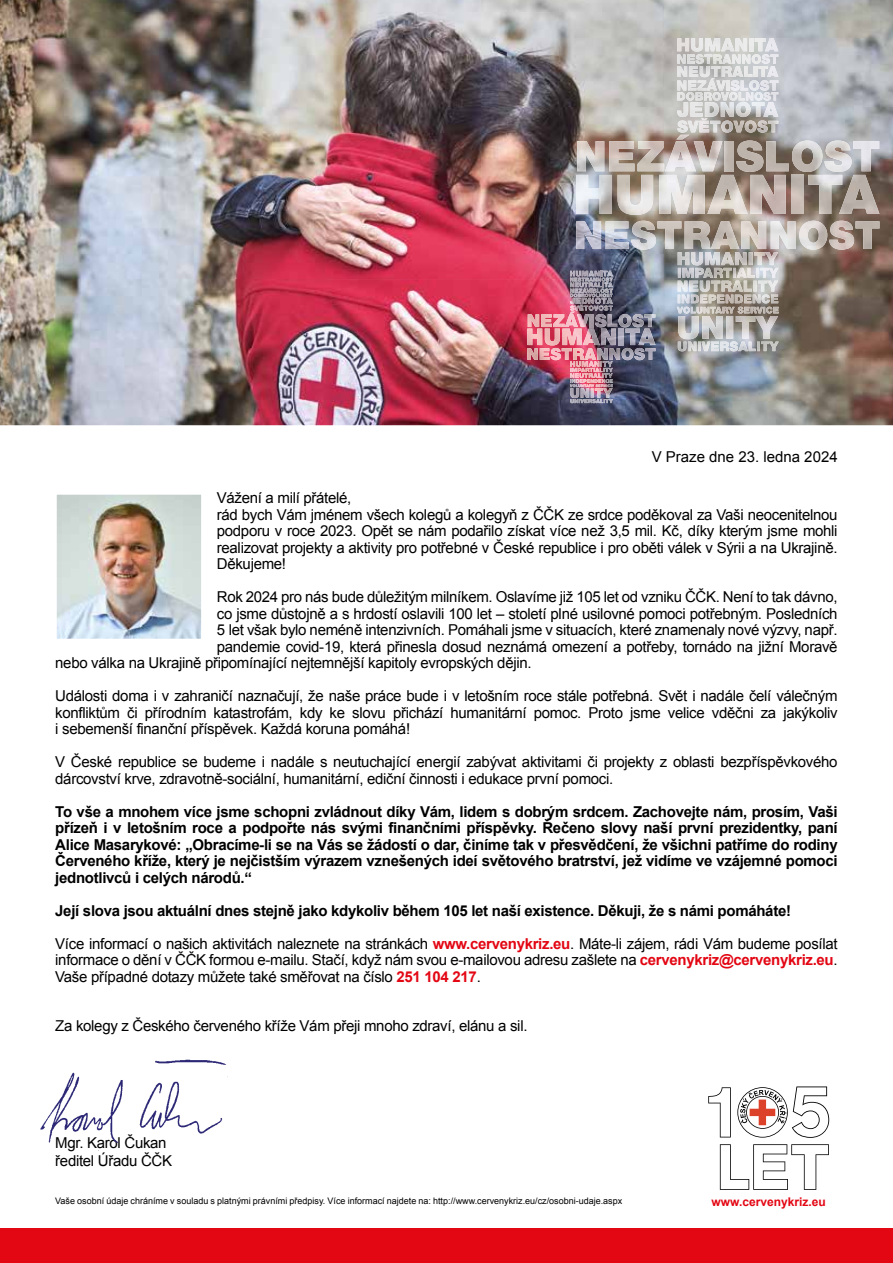
<style>
.page{position:relative;width:893px;height:1263px;background:#fff}
.page>*{position:absolute;margin:0;border:0;box-sizing:border-box;transform-origin:0 0}
.t1{font:15px/16.5px "Arial CE";letter-spacing:-.02em;color:#000}
.t2{font:700 15px/16.5px "Arial CE";letter-spacing:-.02em;color:#000;text-align:justify}
.t3{font:15px "Arial CE";color:#000}
.t4{font:700 12px "Arial CE";color:#e30613}
.t5{font:9px "Arial CE";color:#000}
.s1{font-weight:700;color:#e30613}
</style>
<div class="page">
<img style="left:0;top:0;width:893px;height:425px">
<div style="left:0;top:1229px;width:893px;height:34px;background:#e30613"></div>
<img style="left:58px;top:496px;width:142px;height:142px">
<div style="left:54px;top:492px;width:150px;height:150px;border:3px solid #fff"></div>
<img style="left:40px;top:1059px;width:188px;height:92px">
<svg style="left:708px;top:1087px;width:23px;height:50px"></svg>
<svg style="left:720px;top:1144px;width:109px;height:46px"></svg>
<svg style="left:737px;top:1086px;width:92px;height:52px"></svg>
<img style="left:678px;top:252px;width:100px;height:13px">
<img style="left:678px;top:294px;width:100px;height:9px">
<img style="left:678px;top:281px;width:100px;height:11px">
<img style="left:678px;top:316px;width:100px;height:23px">
<img style="left:677px;top:307px;width:102px;height:7px">
<img style="left:678px;top:341px;width:101px;height:10px">
<img style="left:678px;top:268px;width:101px;height:10px">
<img style="left:576px;top:175px;width:35px;height:39px">
<img style="left:618px;top:175px;width:35px;height:40px">
<img style="left:659px;top:175px;width:46px;height:39px">
<img style="left:707px;top:175px;width:41px;height:39px">
<img style="left:750px;top:175px;width:36px;height:39px">
<img style="left:792px;top:175px;width:12px;height:39px">
<img style="left:808px;top:175px;width:31px;height:39px">
<img style="left:839px;top:175px;width:40px;height:39px">
<img style="left:576px;top:221px;width:25px;height:28px">
<img style="left:606px;top:221px;width:23px;height:28px">
<img style="left:631px;top:221px;width:50px;height:29px">
<img style="left:685px;top:221px;width:54px;height:28px">
<img style="left:741px;top:221px;width:25px;height:28px">
<img style="left:771px;top:221px;width:25px;height:28px">
<img style="left:799px;top:221px;width:28px;height:29px">
<img style="left:829px;top:221px;width:50px;height:29px">
<img style="left:577px;top:141px;width:27px;height:30px">
<img style="left:609px;top:141px;width:25px;height:30px">
<img style="left:637px;top:141px;width:27px;height:30px">
<img style="left:665px;top:135px;width:31px;height:36px">
<img style="left:694px;top:141px;width:28px;height:30px">
<img style="left:724px;top:141px;width:9px;height:30px">
<img style="left:736px;top:140px;width:27px;height:32px">
<img style="left:766px;top:141px;width:23px;height:30px">
<img style="left:792px;top:140px;width:30px;height:32px">
<img style="left:824px;top:140px;width:55px;height:32px">
<svg style="left:677px;top:38px;width:101px;height:63px;background:#d7d7d8"></svg>
<img style="left:677px;top:102px;width:11px;height:15px">
<img style="left:690px;top:102px;width:13px;height:15px">
<img style="left:705px;top:102px;width:14px;height:15px">
<img style="left:721px;top:102px;width:13px;height:15px">
<img style="left:736px;top:102px;width:42px;height:15px">
<svg style="left:677px;top:120px;width:22px;height:13px"></svg>
<img style="left:699px;top:118px;width:10px;height:14px">
<svg style="left:710px;top:120px;width:68px;height:13px"></svg>
<img style="left:570px;top:361px;width:43px;height:42px">
<img style="left:527px;top:329px;width:15px;height:16px">
<img style="left:545px;top:329px;width:15px;height:16px">
<img style="left:562px;top:329px;width:54px;height:16px">
<img style="left:618px;top:329px;width:20px;height:16px">
<img style="left:638px;top:329px;width:17px;height:16px">
<svg style="left:527px;top:348px;width:128px;height:12px;background:#bc8d9a"></svg>
<img style="left:528px;top:271px;width:127px;height:56px">
<p class="t3" style="left:652px;top:448px;width:187px">V Praze dne 23. ledna 2024</p>
<p class="t1" style="left:217px;top:490px;width:622px">Vážení a milí přátelé,<br>rád bych Vám jménem všech kolegů a kolegyň z ČČK ze srdce poděkoval za Vaši neocenitelnou podporu v roce 2023. Opět se nám podařilo získat více než 3,5 mil. Kč, díky kterým jsme mohli realizovat projekty a aktivity pro potřebné v České republice i pro oběti válek v Sýrii a na Ukrajině.<br>Děkujeme!</p>
<p class="t1" style="left:217px;top:589px;width:622px">Rok 2024 pro nás bude důležitým milníkem. Oslavíme již 105 let od vzniku ČČK. Není to tak dávno,</p>
<p class="t1" style="left:217px;top:605px;width:622px">co jsme důstojně a s hrdostí oslavili 100 let – století plné usilovné pomoci potřebným. Posledních</p>
<p class="t1" style="left:217px;top:622px;width:622px">5 let však bylo neméně intenzivních. Pomáhali jsme v situacích, které znamenaly nové výzvy, např.</p>
<p class="t1" style="left:217px;top:638px;width:622px">pandemie covid-19, která přinesla dosud neznámá omezení a potřeby, tornádo na jižní Moravě</p>
<p class="t1" style="left:55px;top:655px;width:478px">nebo válka na Ukrajině připomínající nejtemnější kapitoly evropských dějin.</p>
<p class="t1" style="left:55px;top:688px;width:784px;text-align:justify">Události doma i v zahraničí naznačují, že naše práce bude i v letošním roce stále potřebná. Svět i nadále čelí válečným konfliktům či přírodním katastrofám, kdy ke slovu přichází humanitární pomoc. Proto jsme velice vděčni za jakýkoliv i sebemenší finanční příspěvek. Každá koruna pomáhá!</p>
<p class="t1" style="left:55px;top:754px;width:784px">V České republice se budeme i nadále s neutuchající energií zabývat aktivitami či projekty z oblasti bezpříspěvkového dárcovství krve, zdravotně-sociální, humanitární, ediční činnosti i edukace první pomoci.</p>
<p class="t2" style="left:55px;top:803px;width:784px">To vše a mnohem více jsme schopni zvládnout díky Vám, lidem s dobrým srdcem. Zachovejte nám, prosím, Vaši přízeň i v letošním roce a podpořte nás svými finančními příspěvky. Řečeno slovy naší první prezidentky, paní Alice Masarykové: „Obracíme-li se na Vás se žádostí o dar, činíme tak v přesvědčení, že všichni patříme do rodiny Červeného kříže, který je nejčistším výrazem vznešených ideí světového bratrství, jež vidíme ve vzájemné pomoci jednotlivců i celých národů.“</p>
<p class="t2" style="left:55px;top:902px;width:737px">Její slova jsou aktuální dnes stejně jako kdykoliv během 105 let naší existence. Děkuji, že s námi pomáháte!</p>
<p class="t1" style="left:55px;top:935px;width:784px;text-align:justify">Více informací o našich aktivitách naleznete na stránkách <span class="s1">www.cervenykriz.eu</span>. Máte-li zájem, rádi Vám budeme posílat informace o dění v ČČK formou e-mailu. Stačí, když nám svou e-mailovou adresu zašlete na <span class="s1">cervenykriz@cervenykriz.eu</span>.<br>Vaše případné dotazy můžete také směřovat na číslo <span class="s1">251 104 217</span>.</p>
<p class="t1" style="left:55px;top:1018px;width:474px">Za kolegy z Českého červeného kříže Vám přeji mnoho zdraví, elánu a sil.</p>
<p class="t1" style="left:55px;top:1134px;width:118px;line-height:18px">Mgr. Karol Čukan ředitel Úřadu ČČK</p>
<p class="t5" style="left:55px;top:1195px;width:568px">Vaše osobní údaje chráníme v souladu s platnými právními předpisy. Více informací najdete na: http://www.cervenykriz.eu/cz/osobni-udaje.aspx</p>
<p class="t4" style="left:712px;top:1194px;width:116px">www.cervenykriz.eu</p>
</div>
